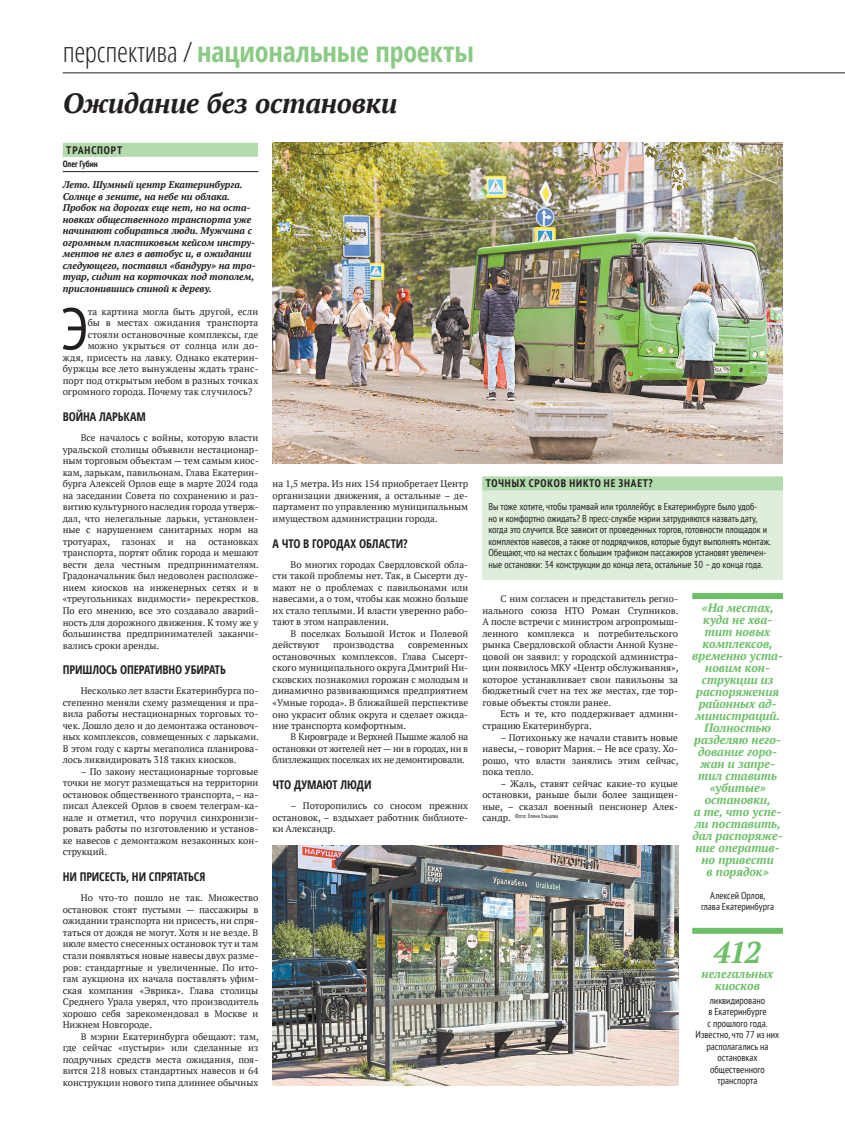
<style>
.page{position:relative;width:845px;height:1134px;background:#fff}
.page>*{position:absolute;margin:0;border:0;box-sizing:border-box;transform-origin:0 0}
.t1{font:condensed 58.8px "PT Sans";color:#231f20}
.t2{font:italic 700 30px "PT Serif";color:#6bc067}
.t3{font:700 condensed 28px "Open Sans";letter-spacing:-.005em;color:#8aca84}
.t4{font:italic 700 27.7px "PT Serif";letter-spacing:-.01em;color:#231f20}
.t5{font:italic 700 12px/12px "PT Serif";color:#6bc067;text-align:center}
.t6{font:700 condensed 12px "Open Sans";letter-spacing:-.01em;color:#231f20}
.t7{font:700 condensed 11px "PT Sans";letter-spacing:.08em;color:#231f20}
.t8{font:condensed 10px/11.5px "PT Sans";color:#231f20;text-align:center}
.t9{font:italic 700 9.7px/11.5px "PT Serif";color:#231f20}
.t10{font:9.5px/11.5px "PT Serif";color:#231f20;text-align:justify}
.t11{font:700 condensed 9px "PT Sans";color:#231f20}
.t12{font:condensed 5.8px "PT Sans";color:#231f20}
.s1{font-weight:300;color:#231f20}
.s2{font-family:"PT Serif";font-stretch:normal;font-size:9.5px}
</style>
<div class="page">
<img style="left:272px;top:142px;width:511px;height:321px">
<img style="left:272px;top:845px;width:406px;height:240px">
<hr style="left:63px;top:72px;width:782px;height:1px;background:#231f20">
<div style="left:63px;top:143px;width:195px;height:14px;background:#b4dbae"></div>
<hr style="left:63px;top:171px;width:195px;height:1px;background:#231f20">
<div style="left:692px;top:928px;width:91px;height:6px;background:#6bc067"></div>
<div style="left:482px;top:477px;width:301px;height:102px;background:#dfeedb"></div>
<div style="left:482px;top:476px;width:301px;height:14px;background:#b4dbae"></div>
<div style="left:692px;top:593px;width:91px;height:6px;background:#6bc067"></div>
<h3 class="t3" style="left:63px;top:32px;width:412px"><span class="s1">перспектива /</span> национальные проекты</h3>
<h3 class="t4" style="left:63px;top:85px;width:336px">Ожидание без остановки</h3>
<p class="t7" style="left:66px;top:143px;width:58px">ТРАНСПОРТ</p>
<p class="t11" style="left:63px;top:158px;width:37px">Олег Губин</p>
<p class="t9" style="left:63px;top:179px;width:194px">Лето. Шумный центр Екатеринбурга.<br>Солнце в зените, на небе ни облака.<br>Пробок на дорогах еще нет, но на оста&shy;новках общественного транспорта уже начинают собираться люди. Мужчина с огромным пластиковым кейсом инстру&shy;ментов не влез в автобус и, в ожидании следующего, поставил «бандуру» на тро&shy;туар, сидит на корточках под тополем, прислонившись спиной к дереву.</p>
<h1 class="t1" style="left:61px;top:291px;width:29px">Э</h1>
<p class="t10" style="left:88px;top:306px;width:172px">та картина могла быть другой, если</p>
<p class="t10" style="left:88px;top:317px;width:172px">бы в местах ожидания транспорта</p>
<p class="t10" style="left:88px;top:329px;width:172px">стояли остановочные комплексы, где</p>
<p class="t10" style="left:88px;top:340px;width:172px">можно укрыться от солнца или до-</p>
<p class="t10" style="left:63px;top:352px;width:197px">ждя, присесть на лавку. Однако екатерин-</p>
<p class="t10" style="left:63px;top:363px;width:197px">буржцы все лето вынуждены ждать транс-</p>
<p class="t10" style="left:63px;top:375px;width:197px">порт под открытым небом в разных точках</p>
<p class="t10" style="left:63px;top:386px;width:191px">огромного города. Почему так случилось?</p>
<p class="t6" style="left:63px;top:409px;width:85px">ВОЙНА ЛАРЬКАМ</p>
<p class="t10" style="left:63px;top:432px;width:197px;text-indent:18px">Все началось с войны, которую власти уральской столицы объявили нестационар&shy;ным торговым объектам — тем самым киос&shy;кам, ларькам, павильонам. Глава Екатерин&shy;бурга Алексей Орлов еще в марте 2024 года на заседании Совета по сохранению и раз&shy;витию культурного наследия города утверж&shy;дал, что нелегальные ларьки, установлен&shy;ные с нарушением санитарных норм на тротуарах, газонах</p>
<p class="t10" style="left:63px;top:536px;width:197px;text-indent:146px">остановках транспорта, портят облик города и мешают вести дела честным предпринимателям.<br>Градоначальник был недоволен расположе&shy;нием киосков на инженерных сетях и в «треугольниках видимости» перекрестков.<br>По его мнению, все это создавало аварий&shy;ность для дорожного движения. К тому же у большинства предпринимателей заканчи&shy;вались сроки аренды.</p>
<p class="t6" style="left:63px;top:662px;width:165px">ПРИШЛОСЬ ОПЕРАТИВНО УБИРАТЬ</p>
<p class="t10" style="left:63px;top:685px;width:197px;text-indent:18px">Несколько лет власти Екатеринбурга по&shy;степенно меняли схему размещения и пра&shy;вила работы нестационарных торговых то&shy;чек. Дошло дело и до демонтажа остановоч&shy;ных комплексов, совмещенных с ларьками.<br>В этом году с карты мегаполиса планирова&shy;лось ликвидировать 318 таких киосков.</p>
<p class="t10" style="left:63px;top:766px;width:197px;text-indent:18px">– По закону нестационарные торговые точки не могут размещаться на территории остановок общественного транспорта, – на&shy;писал Алексей Орлов в своем телеграм-ка&shy;нале и отметил, что поручил синхронизи&shy;ровать работы по изготовлению и установ&shy;ке навесов с демонтажом незаконных кон&shy;струкций.</p>
<p class="t6" style="left:63px;top:869px;width:144px">НИ ПРИСЕСТЬ, НИ СПРЯТАТЬСЯ</p>
<p class="t10" style="left:63px;top:892px;width:197px;text-indent:18px">Но что-то пошло не так. Множество остановок стоят пустыми — пассажиры в ожидании транспорта ни присесть, ни спря&shy;таться от дождя не могут. Хотя и не везде. В июле вместо снесенных остановок тут и там стали появляться новые навесы двух разме&shy;ров: стандартные и увеличенные. По ито&shy;гам аукциона их начала поставлять уфим&shy;ская компания «Эврика». Глава столицы Среднего Урала уверял, что производитель хорошо себя зарекомендовал в Москве и Нижнем Новгороде.</p>
<p class="t10" style="left:63px;top:1030px;width:197px;text-indent:18px">В мэрии Екатеринбурга обещают: там, где сейчас «пустыри» или сделанные из подручных средств места ожидания, поя&shy;вится 218 новых стандартных навесов и 64 конструкции нового типа длиннее обычных</p>
<p class="t10" style="left:168px;top:536px;width:7px">и</p>
<p class="t10" style="left:186px;top:536px;width:12px">на</p>
<p class="t10" style="left:272px;top:478px;width:197px">на 1,5 метра. Из них 154 приобретает Центр организации движения, а остальные – де&shy;партамент по управлению муниципальным имуществом администрации города.</p>
<p class="t6" style="left:272px;top:535px;width:137px">А ЧТО В ГОРОДАХ ОБЛАСТИ?</p>
<p class="t10" style="left:272px;top:559px;width:197px;text-indent:18px">Во многих городах Свердловской обла&shy;сти такой проблемы нет. Так, в Сысерти ду&shy;мают не о проблемах с павильонами или навесами, а о том, чтобы как можно больше их стало теплыми. И власти уверенно рабо&shy;тают в этом направлении.</p>
<p class="t10" style="left:272px;top:628px;width:197px;text-indent:18px">В поселках Большой Исток и Полевой действуют</p>
<p class="t10" style="left:272px;top:639px;width:197px;text-indent:136px">современных остановочных комплексов. Глава Сысерт&shy;ского муниципального округа Дмитрий Ни&shy;сковских познакомил горожан с молодым и динамично развивающимся предприятием «Умные города». В ближайшей перспективе оно украсит облик округа и сделает ожида&shy;ние транспорта комфортным.</p>
<p class="t10" style="left:272px;top:731px;width:197px;text-indent:18px">В Кировграде и Верхней Пышме жалоб на остановки от жителей нет — ни в городах, ни в близлежащих поселках их не демонтировали.</p>
<p class="t6" style="left:272px;top:777px;width:100px">ЧТО ДУМАЮТ ЛЮДИ</p>
<p class="t10" style="left:272px;top:800px;width:197px;text-indent:18px">– Поторопились со сносом прежних остановок, – вздыхает работник библиоте&shy;ки Александр.</p>
<p class="t10" style="left:333px;top:639px;width:63px">производства</p>
<p class="t7" style="left:486px;top:476px;width:168px">ТОЧНЫХ СРОКОВ НИКТО НЕ ЗНАЕТ?</p>
<p class="t8" style="left:488px;top:501px;width:284px;text-align:left">Вы тоже хотите, чтобы трамвай или троллейбус в Екатеринбурге было удоб-<br>но и комфортно ожидать? В пресс-службе мэрии затрудняются назвать дату, когда это случится. Все зависит от проведенных торгов, готовности площадок и комплектов навесов, а также от подрядчиков, которые будут выполнять монтаж.<br>Обещают, что на местах с большим трафиком пассажиров установят увеличен&shy;ные остановки: 34 конструкции до конца лета, остальные 30 – до конца года.</p>
<p class="t5" style="left:692px;top:602px;width:92px">«На местах, куда не хва&shy;тит новых комплексов, временно уста&shy;новим кон&shy;струкции из распоряжения районных ад&shy;министраций.<br>Полностью разделяю него&shy;дование горо&shy;жан и запре&shy;тил ставить «убитые» остановки,<br>а те, что успе&shy;ли поставить, дал распоряже&shy;ние оператив&shy;но привести<br>в порядок»</p>
<p class="t8" style="left:701px;top:889px;width:75px">Алексей Орлов, глава Екатеринбурга</p>
<p class="t10" style="left:482px;top:593px;width:197px;text-indent:18px">С ним согласен и представитель регио&shy;нального союза НТО Роман Ступников.<br>А после встречи с министром агропромыш&shy;ленного комплекса и потребительского рынка Свердловской области Анной Кузне&shy;цовой он заявил: у городской администра&shy;ции появилось МКУ «Центр обслуживания», которое устанавливает свои павильоны за бюджетный счет на тех же местах, где тор&shy;говые объекты стояли ранее.</p>
<p class="t10" style="left:482px;top:708px;width:197px;text-indent:18px">Есть и те, кто поддерживает админи&shy;страцию Екатеринбурга.</p>
<p class="t10" style="left:482px;top:731px;width:197px;text-indent:18px">– Потихоньку же начали ставить новые навесы, – говорит Мария. – Не все сразу. Хо&shy;рошо, что власти занялись этим сейчас, пока тепло.</p>
<p class="t10" style="left:482px;top:777px;width:197px;text-indent:18px">– Жаль, ставят сейчас какие-то куцые остановки, раньше были более защищен&shy;ные, – сказал военный пенсионер Алек-</p>
<p class="t12" style="left:482px;top:812px;width:77px"><span class="s2">сандр.</span> Фото: Елена Ельцова</p>
<h2 class="t2" style="left:714px;top:933px;width:49px">412</h2>
<p class="t5" style="left:701px;top:967px;width:73px">нелегальных киосков</p>
<p class="t8" style="left:695px;top:994px;width:85px">ликвидировано<br>в Екатеринбурге<br>с прошлого года.<br>Известно, что 77 из них располагались на остановках общественного транспорта</p>
</div>
